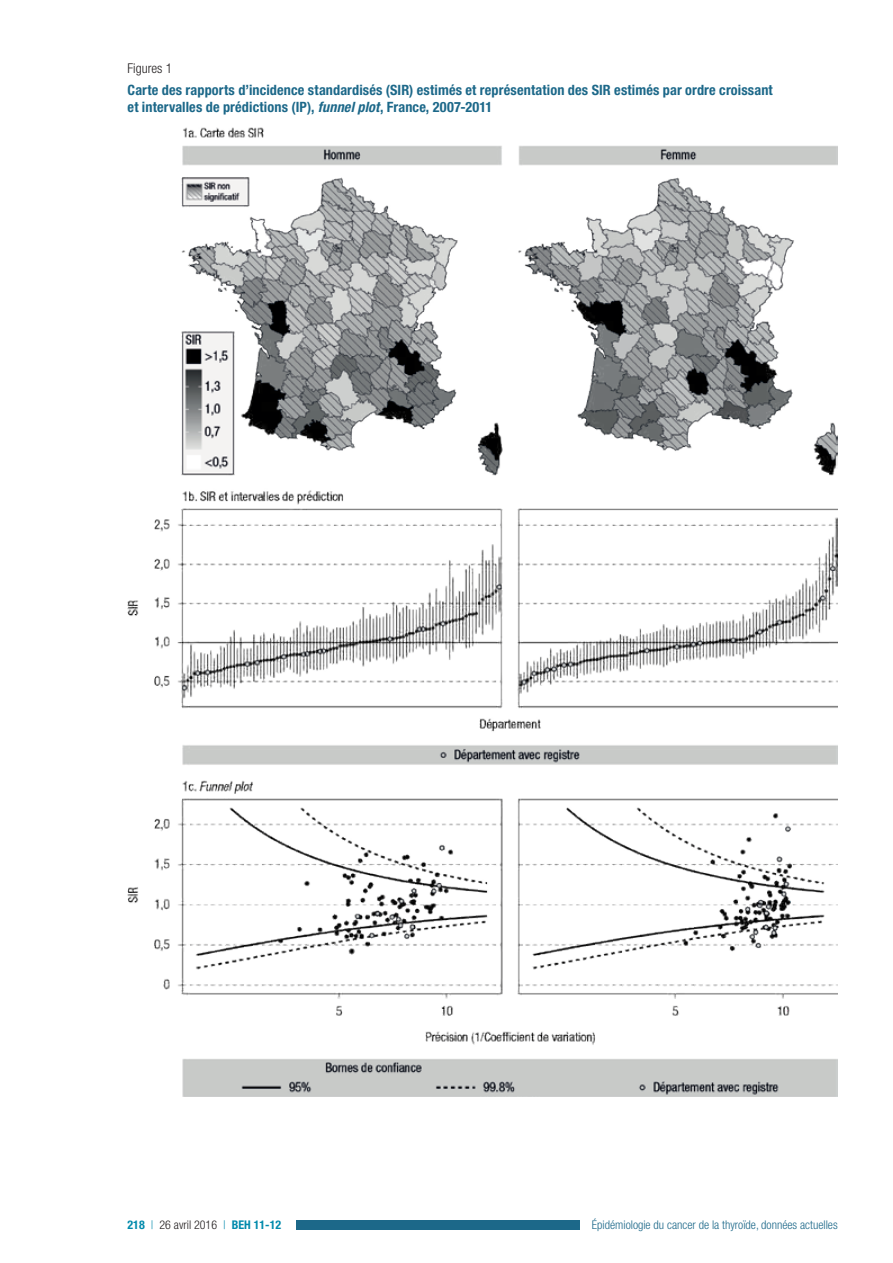
<style>
.page{position:relative;width:893px;height:1263px;background:#fff}
.page>*{position:absolute;margin:0;border:0;box-sizing:border-box;transform-origin:0 0}
.t1{font:700 condensed 14.25px/17.1px "Helvetica Neue LT Std";letter-spacing:.01em;color:#1c6889}
.t2{font:300 condensed 13.5px "Helvetica Neue LT Std";color:#231f20}
.t3{font:300 condensed 12px "Helvetica Neue LT Std";color:#1c6889}
.t4{font:700 condensed 12px "Helvetica Neue LT Std";color:#008aac}
.s1{font-style:italic}
.s2{font-weight:300}
.s3{font-weight:300;color:#231f20}
</style>
<div class="page">
<div style="left:285px;top:1220px;width:295px;height:10px;background:#1c6889"></div>
<div style="left:283px;top:1219px;width:13px;height:12px;background:#fff"></div>
<img style="left:128px;top:127px;width:710px;height:970px">
<p class="t2" style="left:128px;top:61px;width:46px">Figures 1</p>
<p class="t1" style="left:128px;top:81px;width:647px">Carte des rapports d’incidence standardisés (SIR) estimés et représentation des SIR estimés par ordre croissant et intervalles de prédictions (IP), <span class="s1">funnel plot</span>, France, 2007-2011</p>
<p class="t4" style="left:128px;top:1218px;width:155px">218 <span class="s2">|</span> <span class="s3">26 avril 2016</span> <span class="s2">|</span> BEH 11-12</p>
<p class="t3" style="left:592px;top:1218px;width:247px">Épidémiologie du cancer de la thyroïde, données actuelles</p>
</div>
